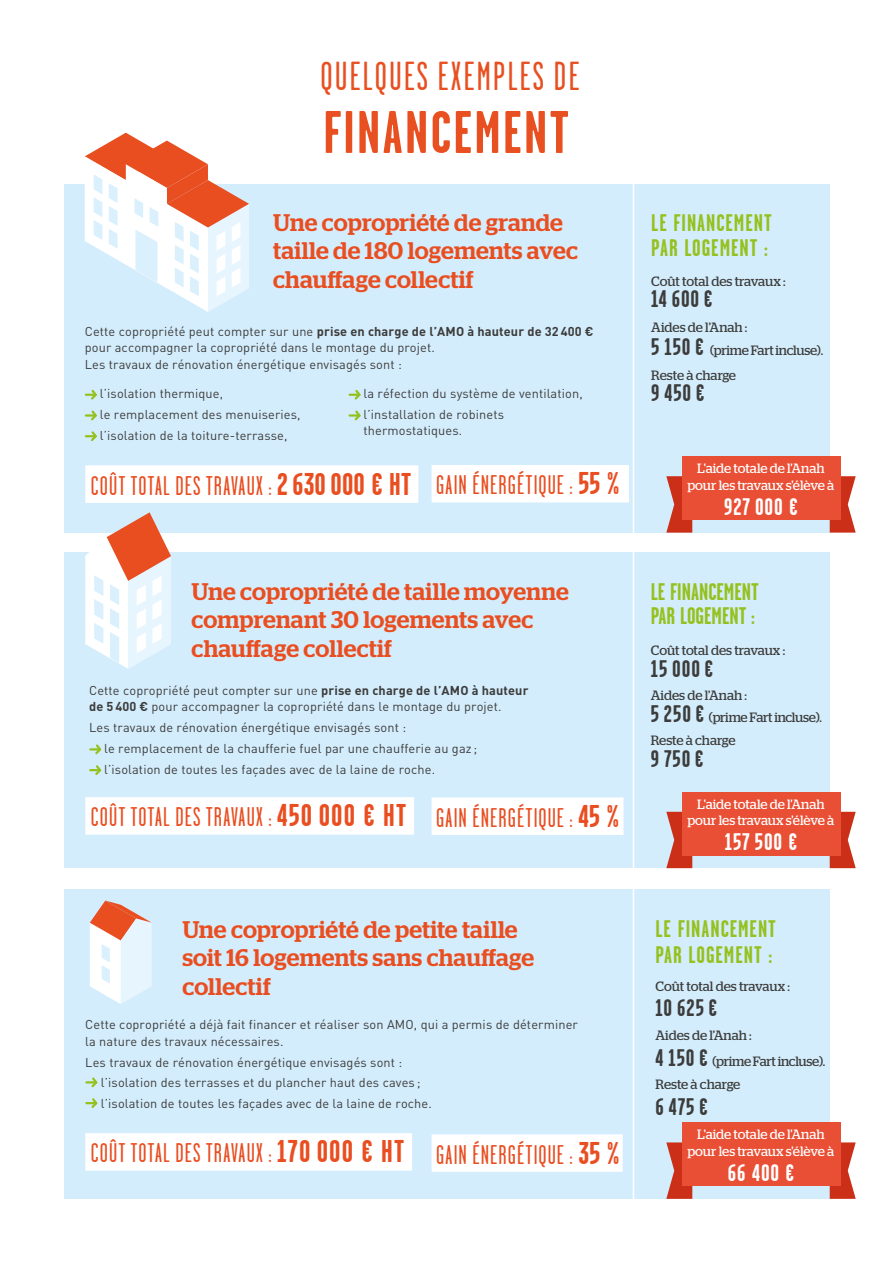
<style>
.page{position:relative;width:893px;height:1263px;background:#fff}
.page>*{position:absolute;margin:0;border:0;box-sizing:border-box;transform-origin:0 0}
.t1{font:700 60px "Garage Gothic";letter-spacing:.04em;color:#e85021}
.t2{font:40.5px "Garage Gothic";letter-spacing:.06em;color:#e85021}
.t3{font:27px "Garage Gothic";letter-spacing:.045em;color:#e94e21}
.t4{font:500 24px/28.5px "Stag";letter-spacing:.005em;color:#e94e21}
.t5{font:700 24px/25.5px "Garage Gothic";letter-spacing:.04em;color:#95c11f}
.t6{font:700 24px "Garage Gothic";letter-spacing:.04em;color:#3c3c3b}
.t7{font:700 24px/24px "Garage Gothic";color:#95c11f}
.t8{font:700 24px "Garage Gothic";letter-spacing:.04em;color:#fff}
.t9{font:13.5px/22.5px "Stag";letter-spacing:-.01em;color:#3c3c3b}
.t10{font:13.5px/16.5px "Stag";letter-spacing:-.01em;color:#fff;text-align:center}
.t11{font:12.75px/20.7px "DIN";letter-spacing:.01em;color:#3c3c3b}
.s1{font-weight:700}
.s2{font-weight:700;font-size:31.5px}
.s3{font-family:"Garage Gothic";font-weight:700;font-size:24px}
</style>
<div class="page">
<div style="left:64px;top:184px;width:765px;height:349px;background:#d4edfc"></div>
<div style="left:64px;top:889px;width:765px;height:310px;background:#d4edfc"></div>
<svg style="left:86px;top:1077px;width:12px;height:11px"></svg>
<svg style="left:86px;top:1098px;width:12px;height:10px"></svg>
<div style="left:85px;top:465px;width:333px;height:38px;background:#fff"></div>
<div style="left:64px;top:553px;width:765px;height:315px;background:#d4edfc"></div>
<svg style="left:90px;top:744px;width:12px;height:11px"></svg>
<svg style="left:90px;top:765px;width:12px;height:10px"></svg>
<hr style="left:633px;top:173px;width:1px;height:1090px;background:#fff">
<svg style="left:85px;top:512px;width:86px;height:157px"></svg>
<svg style="left:90px;top:900px;width:62px;height:104px"></svg>
<svg style="left:85px;top:133px;width:164px;height:179px"></svg>
<svg style="left:86px;top:389px;width:11px;height:11px"></svg>
<svg style="left:86px;top:410px;width:11px;height:11px"></svg>
<svg style="left:86px;top:431px;width:11px;height:10px"></svg>
<svg style="left:350px;top:389px;width:11px;height:11px"></svg>
<svg style="left:350px;top:410px;width:11px;height:11px"></svg>
<div style="left:85px;top:797px;width:329px;height:38px;background:#fff"></div>
<div style="left:85px;top:1133px;width:327px;height:37px;background:#fff"></div>
<div style="left:432px;top:465px;width:197px;height:37px;background:#fff"></div>
<div style="left:432px;top:797px;width:192px;height:38px;background:#fff"></div>
<div style="left:432px;top:1134px;width:191px;height:38px;background:#fff"></div>
<svg style="left:666px;top:476px;width:26px;height:57px"></svg>
<svg style="left:830px;top:476px;width:26px;height:57px"></svg>
<div style="left:682px;top:456px;width:158px;height:64px;background:#e94f35"></div>
<svg style="left:666px;top:812px;width:26px;height:56px"></svg>
<svg style="left:830px;top:812px;width:26px;height:56px"></svg>
<div style="left:682px;top:792px;width:158px;height:63px;background:#e94f35"></div>
<svg style="left:666px;top:1142px;width:26px;height:57px"></svg>
<svg style="left:830px;top:1142px;width:26px;height:57px"></svg>
<div style="left:682px;top:1123px;width:158px;height:63px;background:#e94f35"></div>
<h2 class="t2" style="left:320px;top:51px;width:260px">QUELQUES EXEMPLES DE</h2>
<h1 class="t1" style="left:323px;top:95px;width:247px">FINANCEMENT</h1>
<h3 class="t4" style="left:273px;top:208px;width:306px">Une copropriété de grande taille de 180 logements avec chauffage collectif</h3>
<p class="t11" style="left:85px;top:323px;width:510px;line-height:16.5px">Cette copropriété peut compter sur une <span class="s1">prise en charge de l’AMO à hauteur de 32 400 € </span>pour accompagner la copropriété dans le montage du projet.<br>Les travaux de rénovation énergétique envisagés sont :</p>
<p class="t11" style="left:100px;top:383px;width:202px">l’isolation thermique,<br>le remplacement des menuiseries, l’isolation de la toiture-terrasse,</p>
<p class="t11" style="left:364px;top:383px;width:221px">la réfection du système de ventilation, l’installation de robinets</p>
<p class="t11" style="left:364px;top:420px;width:100px">thermostatiques.</p>
<h3 class="t3" style="left:91px;top:469px;width:322px">COÛT TOTAL DES TRAVAUX : <span class="s2">2630000 € HT</span></h3>
<h3 class="t3" style="left:436px;top:468px;width:185px">GAIN ÉNERGÉTIQUE : <span class="s2">55 %</span></h3>
<h3 class="t4" style="left:192px;top:577px;width:379px">Une copropriété de taille moyenne comprenant 30 logements avec chauffage collectif</h3>
<p class="t11" style="left:89px;top:682px;width:441px;line-height:16.5px">Cette copropriété peut compter sur une <span class="s1">prise en charge de l’AMO à hauteur de 5 400 €</span> pour accompagner la copropriété dans le montage du projet.</p>
<p class="t11" style="left:104px;top:717px;width:375px;text-indent:-15px">Les travaux de rénovation énergétique envisagés sont :<br>le remplacement de la chaufferie fuel par une chaufferie au gaz ; l’isolation de toutes les façades avec de la laine de roche.</p>
<h3 class="t3" style="left:91px;top:800px;width:317px">COÛT TOTAL DES TRAVAUX : <span class="s2">450 000 € HT</span></h3>
<h3 class="t3" style="left:436px;top:801px;width:185px">GAIN ÉNERGÉTIQUE : <span class="s2">45 %</span></h3>
<h3 class="t4" style="left:182px;top:915px;width:353px">Une copropriété de petite taille soit 16 logements sans chauffage collectif</h3>
<p class="t11" style="left:85px;top:1016px;width:494px;line-height:16.5px">Cette copropriété a déjà fait financer et réaliser son AMO, qui a permis de déterminer la nature des travaux nécessaires.</p>
<p class="t11" style="left:101px;top:1051px;width:333px;text-indent:-16px">Les travaux de rénovation énergétique envisagés sont : l’isolation des terrasses et du plancher haut des caves ; l’isolation de toutes les façades avec de la laine de roche.</p>
<h3 class="t3" style="left:91px;top:1136px;width:315px">COÛT TOTAL DES TRAVAUX : <span class="s2">170 000 € HT</span></h3>
<h3 class="t3" style="left:436px;top:1138px;width:185px">GAIN ÉNERGÉTIQUE : <span class="s2">35 %</span></h3>
<h3 class="t5" style="left:651px;top:209px;width:122px">LE FINANCEMENT<br>PAR LOGEMENT :</h3>
<p class="t9" style="left:651px;top:270px;width:136px">Coût total des travaux :</p>
<h3 class="t6" style="left:651px;top:284px;width:62px">14 600 €</h3>
<p class="t9" style="left:651px;top:316px;width:173px">Aides de l’Anah :<br><span class="s3">5 150 €</span> (prime Fart incluse).</p>
<p class="t9" style="left:651px;top:364px;width:86px">Reste à charge</p>
<h3 class="t6" style="left:651px;top:378px;width:54px">9450€</h3>
<p class="t10" style="left:687px;top:460px;width:149px">L'aide totale de l'Anah pour les travaux s'élève à</p>
<h3 class="t8" style="left:724px;top:492px;width:75px">927 000 €</h3>
<h3 class="t7" style="left:651px;top:579px;width:109px">LE FINANCEMENT<br>PAR LOGEMENT :</h3>
<p class="t9" style="left:651px;top:638px;width:136px">Coût total des travaux :</p>
<h3 class="t6" style="left:651px;top:654px;width:64px">15 000 €</h3>
<p class="t9" style="left:651px;top:683px;width:173px">Aides de l’Anah :<br><span class="s3">5 250 €</span> (prime Fart incluse).<br>Reste à charge</p>
<h3 class="t6" style="left:651px;top:744px;width:54px">9750€</h3>
<p class="t10" style="left:687px;top:796px;width:149px">L'aide totale de l'Anah pour les travaux s'élève à</p>
<h3 class="t8" style="left:725px;top:827px;width:74px">157 500 €</h3>
<h3 class="t5" style="left:655px;top:916px;width:122px">LE FINANCEMENT<br>PAR LOGEMENT :</h3>
<p class="t9" style="left:655px;top:975px;width:136px">Coût total des travaux :</p>
<h3 class="t6" style="left:655px;top:993px;width:63px">10 625 €</h3>
<p class="t9" style="left:655px;top:1022px;width:171px;line-height:25.5px">Aides de l’Anah :<br><span class="s3">4 150 €</span> (prime Fart incluse).</p>
<p class="t9" style="left:655px;top:1073px;width:86px">Reste à charge</p>
<h3 class="t6" style="left:655px;top:1092px;width:53px">6475€</h3>
<p class="t10" style="left:687px;top:1126px;width:149px">L'aide totale de l'Anah pour les travaux s'élève à</p>
<h3 class="t8" style="left:728px;top:1158px;width:68px">66 400 €</h3>
</div>
